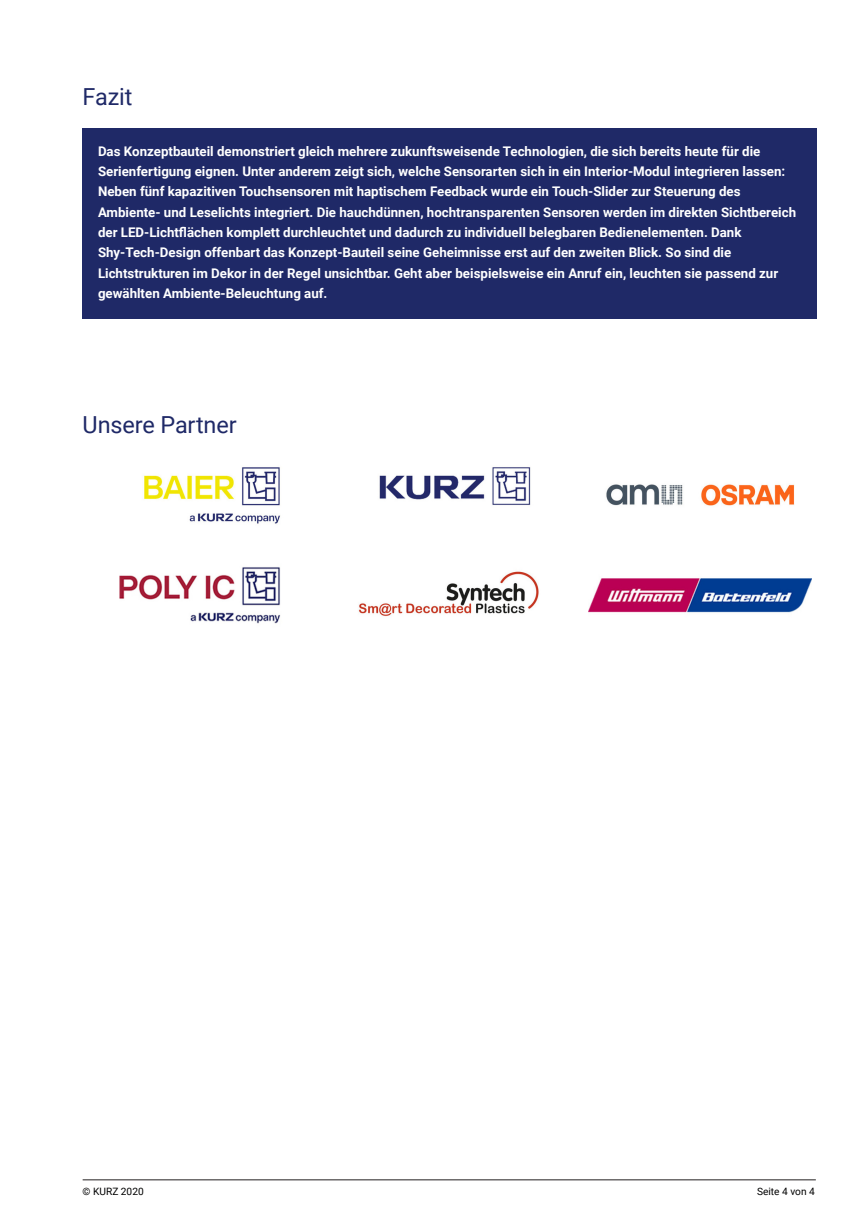
<style>
.page{position:relative;width:868px;height:1228px;background:#fff}
.page>*{position:absolute;margin:0;border:0;box-sizing:border-box;transform-origin:0 0}
.t1{font:23.45px "Roboto";letter-spacing:-.005em;color:#1f2967}
.t2{font:700 13.3px/20.3px "Roboto";color:#fff}
.t3{font:10.15px "Roboto";color:#000}
</style>
<div class="page">
<hr style="left:83px;top:1179px;width:733px;height:1px;background:#231f20">
<div style="left:83px;top:128px;width:734px;height:190px;background:#1f2967"></div>
<img style="left:119px;top:467px;width:162px;height:157px">
<img style="left:358px;top:467px;width:181px;height:150px">
<img style="left:589px;top:484px;width:223px;height:129px">
<h1 class="t1" style="left:83px;top:80px;width:51px">Fazit</h1>
<p class="t2" style="left:98px;top:140px;width:700px">Das Konzeptbauteil demonstriert gleich mehrere zukunftsweisende Technologien, die sich bereits heute für die Serienfertigung eignen. Unter anderem zeigt sich, welche Sensorarten sich in ein Interior-Modul integrieren lassen:<br>Neben fünf kapazitiven Touchsensoren mit haptischem Feedback wurde ein Touch-Slider zur Steuerung des Ambiente- und Leselichts integriert. Die hauchdünnen, hochtransparenten Sensoren werden im direkten Sichtbereich der LED-Lichtflächen komplett durchleuchtet und dadurch zu individuell belegbaren Bedienelementen. Dank Shy-Tech-Design offenbart das Konzept-Bauteil seine Geheimnisse erst auf den zweiten Blick. So sind die Lichtstrukturen im Dekor in der Regel unsichtbar. Geht aber beispielsweise ein Anruf ein, leuchten sie passend zur gewählten Ambiente-Beleuchtung auf.</p>
<h1 class="t1" style="left:83px;top:408px;width:156px">Unsere Partner</h1>
<p class="t3" style="left:83px;top:1184px;width:63px">© KURZ 2020</p>
<p class="t3" style="left:757px;top:1184px;width:59px">Seite 4 von 4</p>
</div>
